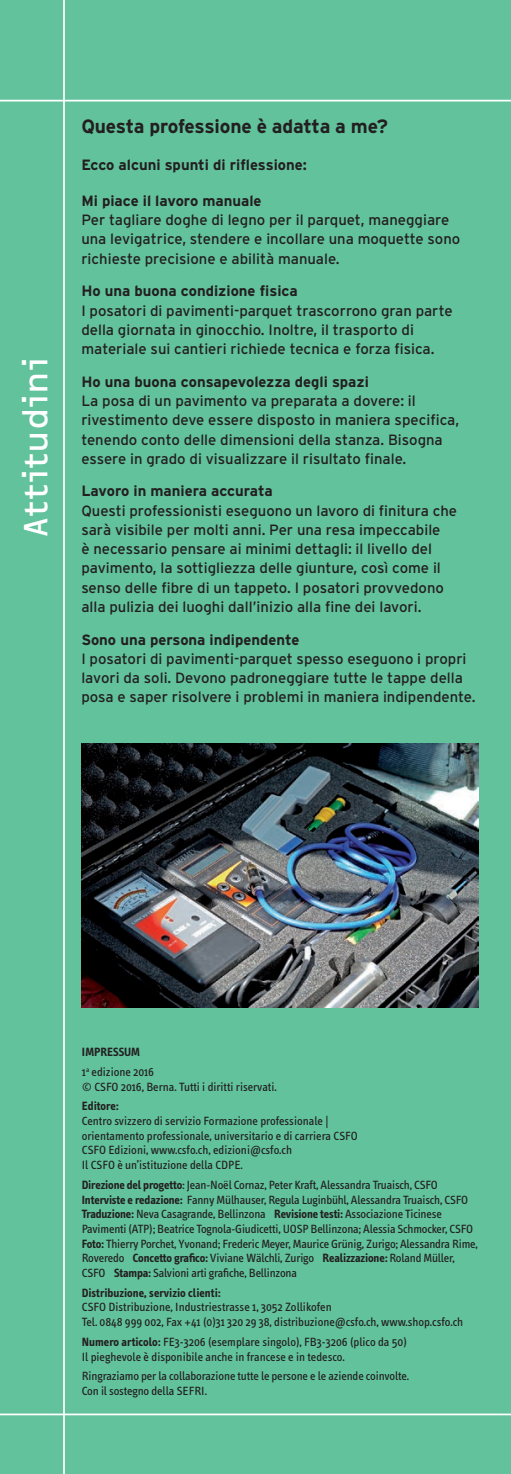
<style>
.page{position:relative;width:511px;height:1474px;background:#fff}
.page>*{position:absolute;margin:0;border:0;box-sizing:border-box;transform-origin:0 0}
.t1{font:35px "OCRF";color:#fff}
.t2{font:700 19.25px "Interstate";letter-spacing:-.015em;color:#231f20}
.t3{font:14.88px/19.2px "Interstate";color:#231f20}
.t4{font:700 14.88px "Interstate";color:#231f20}
.t5{font:12.25px/14.7px "Info Text";letter-spacing:-.01em;color:#231f20}
.t6{font:700 12.25px "Info Text";color:#231f20}
.s1{font-weight:700}
</style>
<div class="page">
<div style="left:0;top:0;width:511px;height:1473px;background:#61c29c"></div>
<hr style="left:0;top:100px;width:511px;height:1px;background:#fff">
<hr style="left:63px;top:0;width:2px;height:1473px;background:#fff">
<hr style="left:0;top:1413px;width:511px;height:2px;background:#fff">
<img style="left:81px;top:743px;width:398px;height:264px">
<h1 class="t1" style="left:14px;top:536px;width:181px;rotate:-90deg">Attitudini</h1>
<h2 class="t2" style="left:81px;top:116px;width:308px">Questa professione è adatta a me?</h2>
<p class="t4" style="left:81px;top:156px;width:227px">Ecco alcuni spunti di riflessione:</p>
<p class="t4" style="left:81px;top:192px;width:182px">Mi piace il lavoro manuale</p>
<p class="t3" style="left:81px;top:210px;width:380px">Per tagliare doghe di legno per il parquet, maneggiare una levigatrice, stendere e incollare una moquette sono richieste precisione e abilità manuale.</p>
<p class="t4" style="left:81px;top:283px;width:218px">Ho una buona condizione fisica</p>
<p class="t3" style="left:81px;top:300px;width:373px">I posatori di pavimenti-parquet trascorrono gran parte della giornata in ginocchio. Inoltre, il trasporto di materiale sui cantieri richiede tecnica e forza fisica.</p>
<p class="t4" style="left:81px;top:373px;width:289px">Ho una buona consapevolezza degli spazi</p>
<p class="t3" style="left:81px;top:391px;width:379px">La posa di un pavimento va preparata a dovere: il rivestimento deve essere disposto in maniera specifica, tenendo conto delle dimensioni della stanza. Bisogna essere in grado di visualizzare il risultato finale.</p>
<p class="t4" style="left:81px;top:483px;width:193px">Lavoro in maniera accurata</p>
<p class="t3" style="left:81px;top:500px;width:377px">Questi professionisti eseguono un lavoro di finitura che sarà visibile per molti anni. Per una resa impeccabile<br>è necessario pensare ai minimi dettagli: il livello del pavimento, la sottigliezza delle giunture, così come il senso delle fibre di un tappeto. I posatori provvedono alla pulizia dei luoghi dall’inizio alla fine dei lavori.</p>
<p class="t4" style="left:81px;top:631px;width:220px">Sono una persona indipendente</p>
<p class="t3" style="left:81px;top:649px;width:396px">I posatori di pavimenti-parquet spesso eseguono i propri lavori da soli. Devono padroneggiare tutte le tappe della posa e saper risolvere i problemi in maniera indipendente.</p>
<p class="t5" style="left:82px;top:1042px;width:74px;line-height:19.6px"><span class="s1">IMPRESSUM<br></span>1<sup>a</sup> edizione 2016</p>
<p class="t5" style="left:82px;top:1079px;width:196px">© CSFO 2016, Berna. Tutti i diritti riservati.</p>
<p class="t6" style="left:82px;top:1099px;width:38px">Editore:</p>
<p class="t5" style="left:82px;top:1113px;width:277px">Centro svizzero di servizio Formazione professionale | orientamento professionale, universitario e di carriera CSFO CSFO Edizioni, www.csfo.ch, edizioni@csfo.ch<br>Il CSFO è un’istituzione della CDPE.</p>
<p class="t5" style="left:82px;top:1177px;width:398px"><span class="s1">Direzione del progetto</span>: Jean-Noël Cornaz, Peter Kraft, Alessandra Truaisch, CSFO <span class="s1">Interviste e redazione:</span> Fanny Mülhauser, Regula Luginbühl, Alessandra Truaisch, CSFO <span class="s1">Traduzione:</span> Neva Casagrande, Bellinzona <span class="s1">Revisione testi:</span> Associazione Ticinese Pavimenti (ATP); Beatrice Tognola-Giudicetti, UOSP Bellinzona; Alessia Schmocker, CSFO <span class="s1">Foto:</span> Thierry Porchet, Yvonand; Frederic Meyer, Maurice Grünig, Zurigo; Alessandra Rime, Roveredo <span class="s1">Concetto grafico:</span> Viviane Wälchli, Zurigo <span class="s1">Realizzazione:</span> Roland Müller, CSFO <span class="s1">Stampa:</span> Salvioni arti grafiche, Bellinzona</p>
<p class="t6" style="left:82px;top:1285px;width:140px">Distribuzione, servizio clienti:</p>
<p class="t5" style="left:82px;top:1300px;width:383px">CSFO Distribuzione, Industriestrasse 1, 3052 Zollikofen<br>Tel. 0848 999 002, Fax +41 (0)31 320 29 38, distribuzione@csfo.ch, www.shop.csfo.ch</p>
<p class="t5" style="left:82px;top:1334px;width:327px"><span class="s1">Numero articolo:</span> FE3-3206 (esemplare singolo), FB3-3206 (plico da 50)<br>Il pieghevole è disponibile anche in francese e in tedesco.</p>
<p class="t5" style="left:82px;top:1368px;width:329px">Ringraziamo per la collaborazione tutte le persone e le aziende coinvolte.<br>Con il sostegno della SEFRI.</p>
</div>
